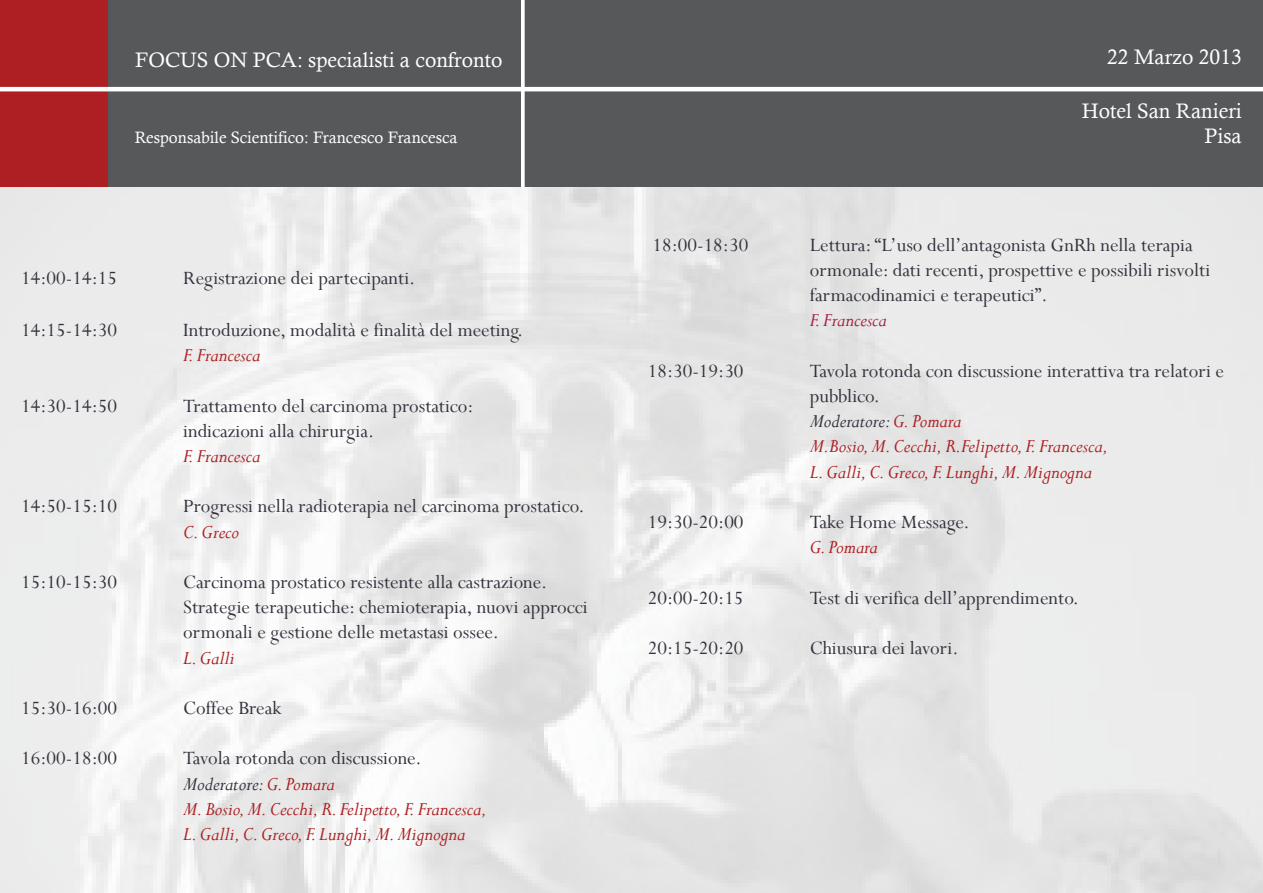
<style>
.page{position:relative;width:1263px;height:893px;background:#fff}
.page>*{position:absolute;margin:0;border:0;box-sizing:border-box;transform-origin:0 0}
.t1{font:21px/25.2px "Perpetua";color:#35313d}
.t2{font:italic 21px/25.2px "Perpetua";color:#ad1f22}
.t3{font:21px/25.2px "Calisto";color:#fff;text-align:right}
.t4{font:italic 21px "Perpetua";color:#a32041}
.t5{font:16.5px "Calisto";color:#fff}
.s1{font-style:normal;color:#35313d}
.s2{color:#35313d}
</style>
<div class="page">
<div style="left:0;top:0;width:108px;height:187px;background:#ad1f22"></div>
<div style="left:108px;top:0;width:1155px;height:187px;background:#57585a"></div>
<div style="left:521px;top:0;width:4px;height:187px;border:2px solid #fff"></div>
<hr style="left:0;top:87px;width:1263px;height:4px;background:#fff">
<p class="t3" style="left:135px;top:47px;width:369px">FOCUS ON PCA: specialisti a confronto</p>
<p class="t3" style="left:1107px;top:44px;width:136px">22 Marzo 2013</p>
<p class="t3" style="left:1082px;top:98px;width:161px">Hotel San Ranieri<br>Pisa</p>
<p class="t5" style="left:135px;top:128px;width:324px">Responsabile Scientifico: Francesco Francesca</p>
<p class="t1" style="left:21px;top:265px;width:97px">14:00-14:15</p>
<p class="t1" style="left:183px;top:265px;width:234px">Registrazione dei partecipanti.</p>
<p class="t1" style="left:21px;top:317px;width:97px">14:15-14:30</p>
<p class="t1" style="left:183px;top:317px;width:342px">Introduzione, modalità e finalità del meeting.</p>
<p class="t2" style="left:183px;top:342px;width:79px">F. Francesca</p>
<p class="t1" style="left:21px;top:392px;width:97px">14:30-14:50</p>
<p class="t1" style="left:183px;top:392px;width:292px">Trattamento del carcinoma prostatico: indicazioni alla chirurgia.</p>
<p class="t2" style="left:183px;top:443px;width:79px">F. Francesca</p>
<p class="t1" style="left:21px;top:493px;width:97px">14:50-15:10</p>
<p class="t1" style="left:183px;top:493px;width:403px">Progressi nella radioterapia nel carcinoma prostatico.</p>
<p class="t2" style="left:183px;top:518px;width:58px">C. Greco</p>
<p class="t1" style="left:21px;top:569px;width:97px">15:10-15:30</p>
<p class="t1" style="left:183px;top:569px;width:406px">Carcinoma prostatico resistente alla castrazione.<br>Strategie terapeutiche: chemioterapia, nuovi approcci ormonali e gestione delle metastasi ossee.</p>
<p class="t2" style="left:183px;top:644px;width:53px">L. Galli</p>
<p class="t1" style="left:21px;top:695px;width:97px">15:30-16:00</p>
<p class="t1" style="left:183px;top:695px;width:100px">Coffee Break</p>
<p class="t1" style="left:21px;top:745px;width:97px">16:00-18:00</p>
<p class="t2" style="left:183px;top:745px;width:305px"><span class="s1">Tavola rotonda con discussione.<br></span><span class="s2">Moderatore:</span> G. Pomara<br>M. Bosio, M. Cecchi, R. Felipetto, F. Francesca, L. Galli, C. Greco, F. Lunghi, M. Mignogna</p>
<p class="t1" style="left:652px;top:232px;width:97px">18:00-18:30</p>
<p class="t1" style="left:810px;top:232px;width:402px">Lettura: “L’uso dell’antagonista GnRh nella terapia ormonale: dati recenti, prospettive e possibili risvolti farmacodinamici e terapeutici”.</p>
<p class="t4" style="left:810px;top:307px;width:79px">F. Francesca</p>
<p class="t1" style="left:648px;top:358px;width:97px">18:30-19:30</p>
<p class="t2" style="left:810px;top:358px;width:416px"><span class="s1">Tavola rotonda con discussione interattiva tra relatori e pubblico.<br></span><span class="s2">Moderatore:</span> G. Pomara<br>M.Bosio, M. Cecchi, R.Felipetto, F. Francesca,<br>L. Galli, C. Greco, F. Lunghi, M. Mignogna</p>
<p class="t1" style="left:648px;top:509px;width:97px">19:30-20:00</p>
<p class="t1" style="left:810px;top:509px;width:161px">Take Home Message.</p>
<p class="t2" style="left:810px;top:534px;width:70px">G. Pomara</p>
<p class="t1" style="left:648px;top:585px;width:97px">20:00-20:15</p>
<p class="t1" style="left:810px;top:585px;width:271px">Test di verifica dell’apprendimento.</p>
<p class="t1" style="left:648px;top:635px;width:97px">20:15-20:20</p>
<p class="t1" style="left:810px;top:635px;width:150px">Chiusura dei lavori.</p>
</div>
